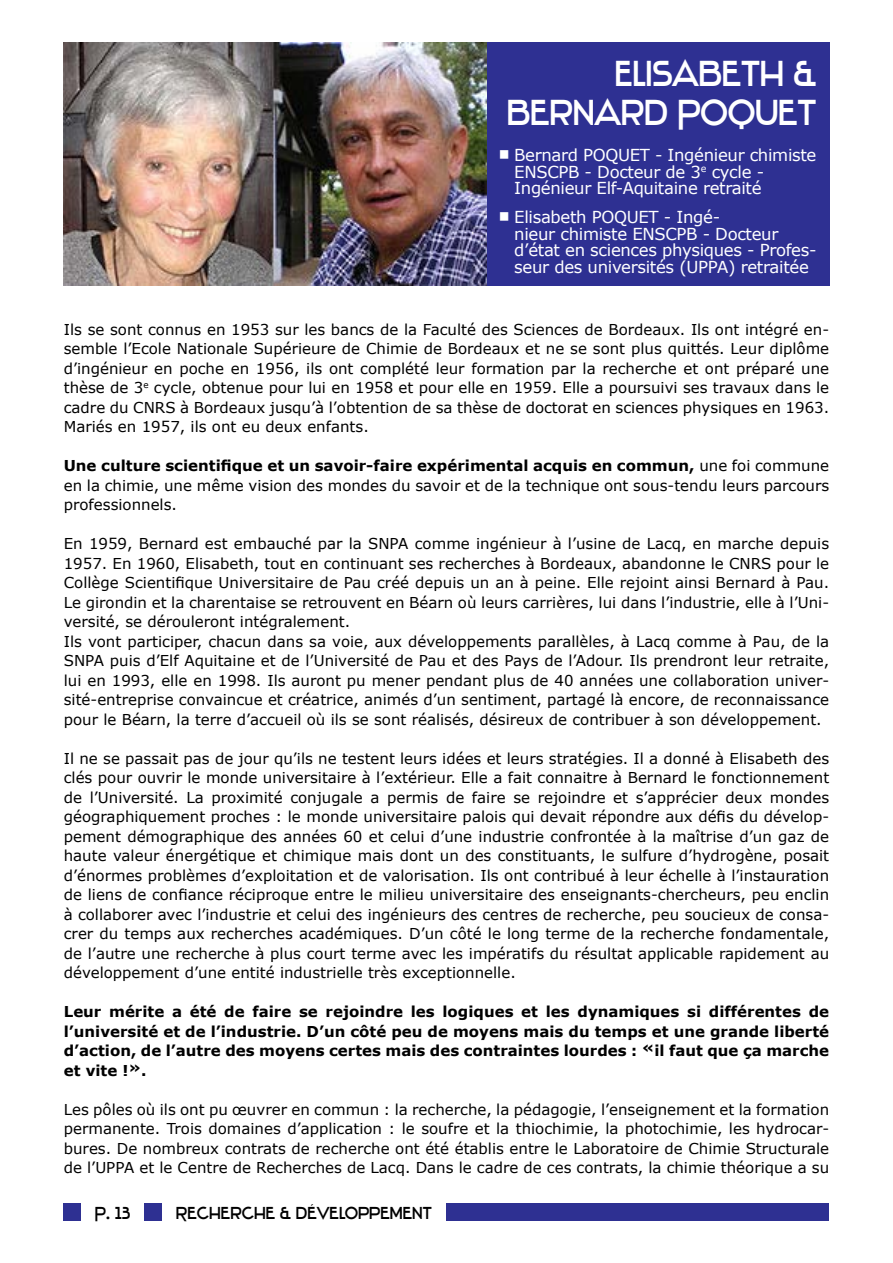
<style>
.page{position:relative;width:893px;height:1263px;background:#fff}
.page>*{position:absolute;margin:0;border:0;box-sizing:border-box;transform-origin:0 0}
.t1{font:37.5px/39px "Stentiga";letter-spacing:-.01em;color:#fff;text-align:right}
.t2{font:18px "Stentiga";color:#000}
.t3{font:16.5px/16.5px "Verdana";letter-spacing:-.02em;color:#fff}
.t4{font:15px/19.5px "Verdana";color:#000;text-align:justify}
.t5{font:700 15px/19.5px "Verdana";color:#000;text-align:justify}
.s1{font-family:"Stentiga"}
.s2{font-weight:700}
</style>
<div class="page">
<div style="left:446px;top:1203px;width:383px;height:17px;background:#2e3092"></div>
<div style="left:64px;top:1203px;width:17px;height:17px;background:#2e3092"></div>
<div style="left:145px;top:1203px;width:17px;height:17px;background:#2e3092"></div>
<div style="left:487px;top:43px;width:342px;height:243px;background:#2e3092"></div>
<img style="left:64px;top:43px;width:423px;height:243px">
<h1 class="t1" style="left:507px;top:54px;width:311px">Elisabeth &amp;<br>Bernard Poquet</h1>
<p class="t3" style="left:514px;top:147px;width:304px;text-indent:-15px"><span class="s1">•</span> Bernard POQUET - Ingénieur chimiste<br>ENSCPB - Docteur de 3<sup>e</sup> cycle -<br>Ingénieur Elf-Aquitaine retraité</p>
<p class="t3" style="left:514px;top:209px;width:304px;text-indent:-15px"><span class="s1">•</span> Elisabeth POQUET - Ingé-<br>nieur chimiste ENSCPB - Docteur d’état en sciences physiques - Profes&shy;seur des universités (UPPA) retraitée</p>
<p class="t4" style="left:64px;top:319px;width:767px">Ils se sont connus en 1953 sur les bancs de la Faculté des Sciences de Bordeaux. Ils ont intégré en&shy;semble l’Ecole Nationale Supérieure de Chimie de Bordeaux et ne se sont plus quittés. Leur diplôme d’ingénieur en poche en 1956, ils ont complété leur formation par la recherche et ont préparé une thèse de 3<sup>e</sup> cycle, obtenue pour lui en 1958 et pour elle en 1959. Elle a poursuivi ses travaux dans le cadre du CNRS à Bordeaux jusqu’à l’obtention de sa thèse de doctorat en sciences physiques en 1963.<br>Mariés en 1957, ils ont eu deux enfants.</p>
<p class="t4" style="left:64px;top:456px;width:767px"><span class="s2">Une culture scientifique et un savoir-faire expérimental acquis en commun,</span> une foi commune en la chimie, une même vision des mondes du savoir et de la technique ont sous-tendu leurs parcours professionnels.</p>
<p class="t4" style="left:64px;top:534px;width:767px;text-align:left">En 1959, Bernard est embauché par la SNPA comme ingénieur à l’usine de Lacq, en marche depuis 1957. En 1960, Elisabeth, tout en continuant ses recherches à Bordeaux, abandonne le CNRS pour le Collège Scientifique Universitaire de Pau créé depuis un an à peine. Elle rejoint ainsi Bernard à Pau.<br>Le girondin et la charentaise se retrouvent en Béarn où leurs carrières, lui dans l’industrie, elle à l’Uni&shy;versité, se dérouleront intégralement.<br>Ils vont participer, chacun dans sa voie, aux développements parallèles, à Lacq comme à Pau, de la SNPA puis d’Elf Aquitaine et de l’Université de Pau et des Pays de l’Adour. Ils prendront leur retraite, lui en 1993, elle en 1998. Ils auront pu mener pendant plus de 40 années une collaboration univer&shy;sité-entreprise convaincue et créatrice, animés d’un sentiment, partagé là encore, de reconnaissance pour le Béarn, la terre d’accueil où ils se sont réalisés, désireux de contribuer à son développement.</p>
<p class="t4" style="left:64px;top:748px;width:767px">Il ne se passait pas de jour qu’ils ne testent leurs idées et leurs stratégies. Il a donné à Elisabeth des clés pour ouvrir le monde universitaire à l’extérieur. Elle a fait connaitre à Bernard le fonctionnement de l’Université. La proximité conjugale a permis de faire se rejoindre et s’apprécier deux mondes géographiquement proches : le monde universitaire palois qui devait répondre aux défis du dévelop&shy;pement démographique des années 60 et celui d’une industrie confrontée à la maîtrise d’un gaz de haute valeur énergétique et chimique mais dont un des constituants, le sulfure d’hydrogène, posait d’énormes problèmes d’exploitation et de valorisation. Ils ont contribué à leur échelle à l’instauration de liens de confiance réciproque entre le milieu universitaire des enseignants-chercheurs, peu enclin à collaborer avec l’industrie et celui des ingénieurs des centres de recherche, peu soucieux de consa&shy;crer du temps aux recherches académiques. D’un côté le long terme de la recherche fondamentale, de l’autre une recherche à plus court terme avec les impératifs du résultat applicable rapidement au développement d’une entité industrielle très exceptionnelle.</p>
<p class="t5" style="left:64px;top:1002px;width:767px">Leur mérite a été de faire se rejoindre les logiques et les dynamiques si différentes de l’université et de l’industrie. D’un côté peu de moyens mais du temps et une grande liberté d’action, de l’autre des moyens certes mais des contraintes lourdes : «il faut que ça marche et vite !».</p>
<p class="t4" style="left:64px;top:1099px;width:767px">Les pôles où ils ont pu œuvrer en commun : la recherche, la pédagogie, l’enseignement et la formation permanente. Trois domaines d’application : le soufre et la thiochimie, la photochimie, les hydrocar&shy;bures. De nombreux contrats de recherche ont été établis entre le Laboratoire de Chimie Structurale de l’UPPA et le Centre de Recherches de Lacq. Dans le cadre de ces contrats, la chimie théorique a su</p>
<p class="t2" style="left:95px;top:1203px;width:37px">P. 13</p>
<p class="t2" style="left:176px;top:1203px;width:257px">Recherche &amp; Développement</p>
</div>
